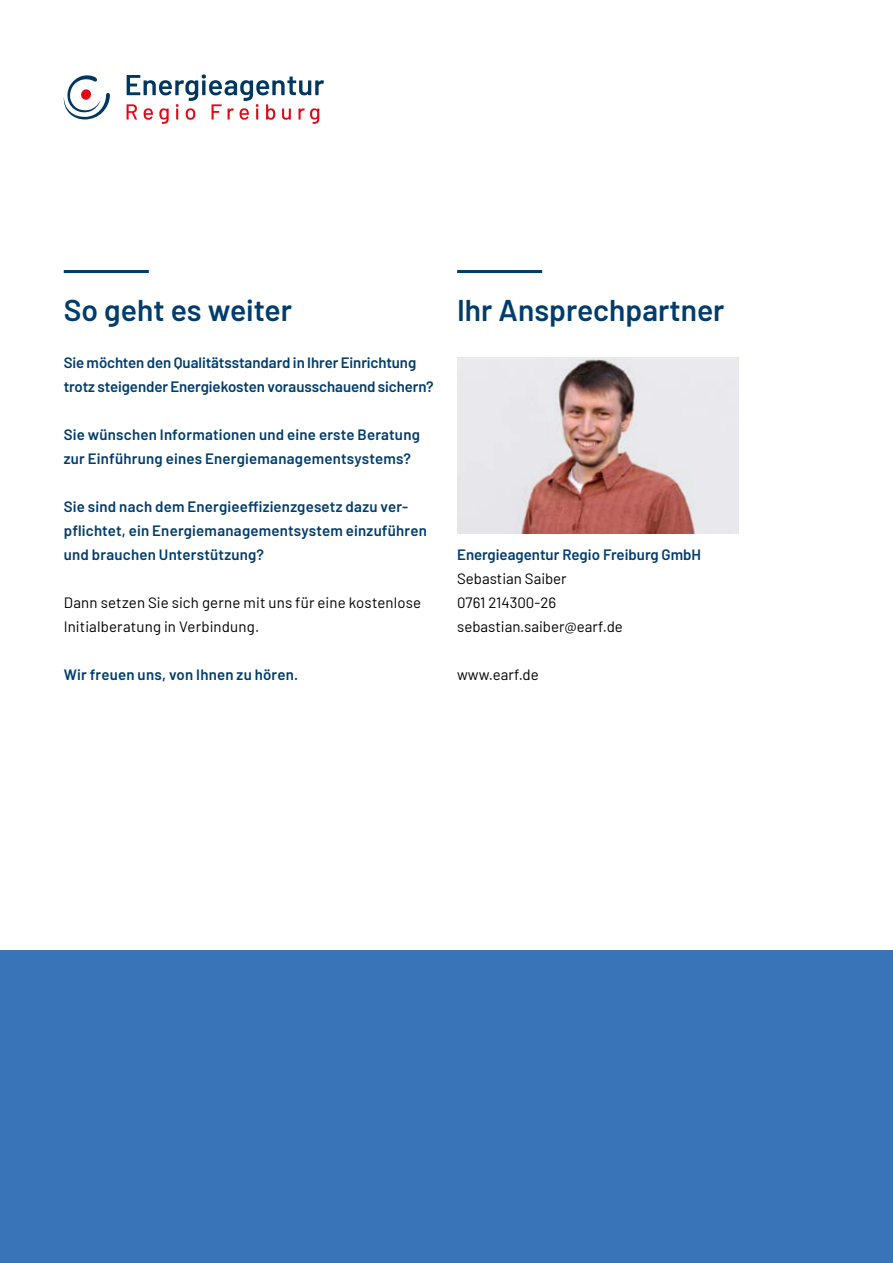
<style>
.page{position:relative;width:893px;height:1263px;background:#fff}
.page>*{position:absolute;margin:0;border:0;box-sizing:border-box;transform-origin:0 0}
.t1{font:600 30px "Barlow";color:#003c6c}
.t2{font:600 15px/24px "Barlow";letter-spacing:.01em;color:#003c6c}
.t3{font:15px/24px "Barlow";letter-spacing:.005em;color:#000}
</style>
<div class="page">
<div style="left:0;top:950px;width:893px;height:313px;background:#3974b9"></div>
<hr style="left:457px;top:270px;width:85px;height:3px;background:#003c6c">
<hr style="left:64px;top:270px;width:85px;height:3px;background:#003c6c">
<svg style="left:127px;top:74px;width:197px;height:50px"></svg>
<svg style="left:64px;top:75px;width:46px;height:45px"></svg>
<div style="left:81px;top:89px;width:10px;height:11px;background:#e30613;border-radius:5px"></div>
<img style="left:457px;top:357px;width:282px;height:177px">
<h1 class="t1" style="left:64px;top:288px;width:230px">So geht es weiter</h1>
<p class="t2" style="left:64px;top:349px;width:371px">Sie möchten den Qualitätsstandard in Ihrer Einrichtung trotz steigender Energiekosten vorausschauend sichern?</p>
<p class="t2" style="left:64px;top:421px;width:358px">Sie wünschen Informationen und eine erste Beratung zur Einführung eines Energiemanagementsystems?</p>
<p class="t2" style="left:64px;top:493px;width:365px">Sie sind nach dem Energieeffizienzgesetz dazu ver&shy;pflichtet, ein Energiemanagementsystem einzuführen und brauchen Unterstützung?</p>
<p class="t3" style="left:64px;top:589px;width:359px">Dann setzen Sie sich gerne mit uns für eine kostenlose<br>Initialberatung in Verbindung.</p>
<p class="t2" style="left:64px;top:661px;width:236px">Wir freuen uns, von Ihnen zu hören.</p>
<h1 class="t1" style="left:457px;top:288px;width:269px">Ihr Ansprechpartner</h1>
<p class="t2" style="left:457px;top:541px;width:246px">Energieagentur Regio Freiburg GmbH</p>
<p class="t3" style="left:457px;top:565px;width:167px">Sebastian Saiber<br>0761 214300-26 sebastian.saiber@earf.de</p>
<p class="t3" style="left:457px;top:661px;width:83px">www.earf.de</p>
</div>
